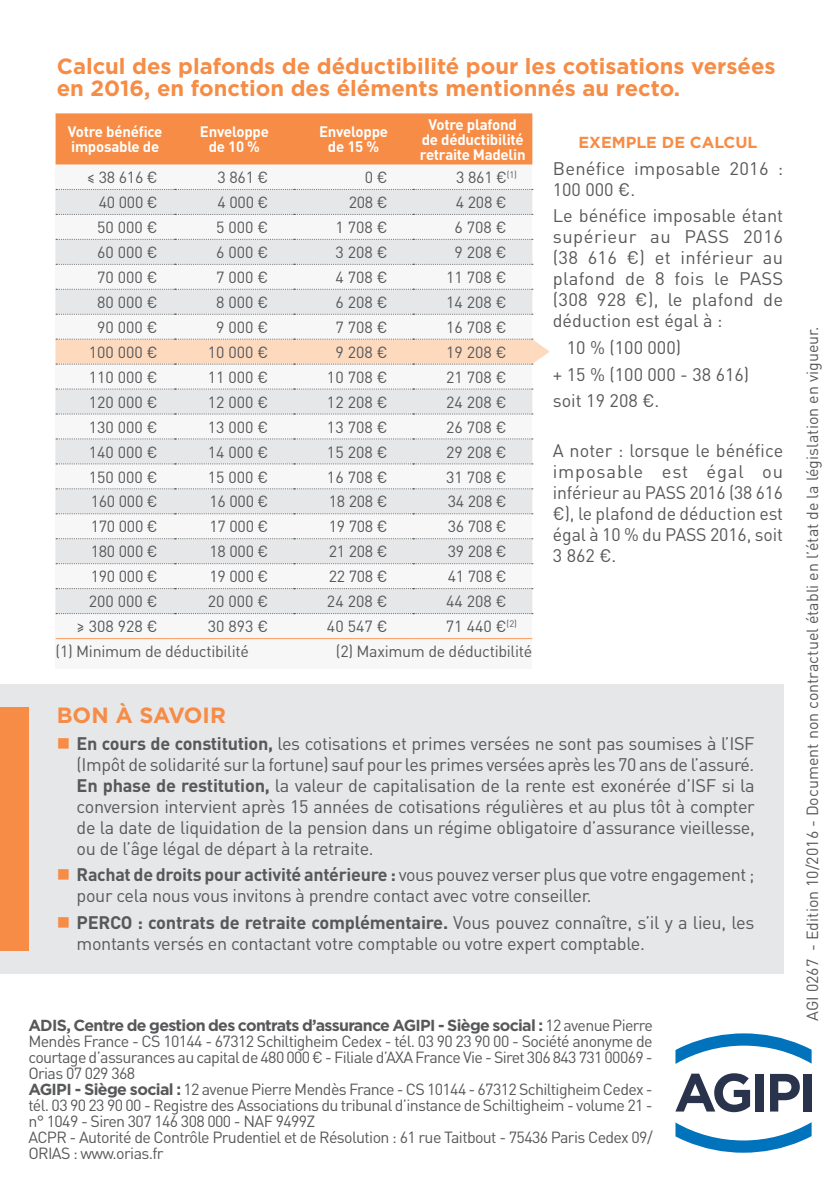
<style>
.page{position:relative;width:840px;height:1191px;background:#fff}
.page>*{position:absolute;margin:0;border:0;box-sizing:border-box;transform-origin:0 0}
.t1{font:700 22px/22px "Gotham";color:#f68c45}
.t2{font:18px/21px "DIN Pro";letter-spacing:-.02em;color:#57585a;text-align:justify}
.t3{font:18px/26.6px "DIN Pro";color:#57585a}
.t4{font:18px/21px "DIN Pro";letter-spacing:.015em;color:#57585a}
.t5{font:16px/16px "DIN Pro";letter-spacing:-.03em;color:#57585a}
.t6{font:16px "DIN Pro";color:#57585a}
.t7{font:700 16px "Gotham";letter-spacing:-.04em;color:#57585a}
.t8{font:700 16px "Gotham";color:#f68c45}
.t9{font:700 15px/15px "DIN Pro";letter-spacing:-.015em;color:#fff;text-align:center}
.s1{font-weight:700}
.s2{font-family:"DIN Pro";font-weight:400}
.s3{font-family:"Gotham";font-weight:700}
</style>
<div class="page">
<svg style="left:675px;top:1033px;width:136px;height:31px"></svg>
<svg style="left:675px;top:1122px;width:136px;height:30px"></svg>
<svg style="left:675px;top:1073px;width:74px;height:39px"></svg>
<svg style="left:770px;top:1074px;width:29px;height:37px"></svg>
<div style="left:755px;top:1073px;width:8px;height:38px;background:#2a334c"></div>
<div style="left:802px;top:1073px;width:9px;height:38px;background:#2a334c"></div>
<div style="left:56px;top:113px;width:476px;height:556px;background:#f7f7f8"></div>
<div style="left:56px;top:113px;width:476px;height:51px;background:#f68c45"></div>
<svg style="left:56px;top:190px;width:476px;height:423px;fill:#e6e7e9"></svg>
<hr style="left:56px;top:638px;width:119px;height:1px;background:#f89b5f">
<hr style="left:175px;top:638px;width:119px;height:1px;background:#f89b5f">
<hr style="left:294px;top:638px;width:119px;height:1px;background:#f89b5f">
<hr style="left:413px;top:638px;width:119px;height:1px;background:#f89b5f">
<svg style="left:56px;top:189px;width:476px;height:1px"></svg>
<svg style="left:56px;top:513px;width:476px;height:1px"></svg>
<svg style="left:56px;top:538px;width:476px;height:1px"></svg>
<svg style="left:56px;top:563px;width:476px;height:1px"></svg>
<svg style="left:56px;top:214px;width:476px;height:1px"></svg>
<svg style="left:56px;top:239px;width:476px;height:1px"></svg>
<svg style="left:56px;top:264px;width:476px;height:1px"></svg>
<svg style="left:56px;top:289px;width:476px;height:1px"></svg>
<svg style="left:56px;top:314px;width:476px;height:1px"></svg>
<svg style="left:56px;top:339px;width:493px;height:26px;background:#f8d7be"></svg>
<svg style="left:56px;top:388px;width:476px;height:1px"></svg>
<svg style="left:56px;top:413px;width:476px;height:1px"></svg>
<svg style="left:56px;top:438px;width:476px;height:1px"></svg>
<svg style="left:56px;top:463px;width:476px;height:1px"></svg>
<svg style="left:56px;top:488px;width:476px;height:1px"></svg>
<svg style="left:56px;top:588px;width:476px;height:1px"></svg>
<svg style="left:56px;top:613px;width:476px;height:1px"></svg>
<div style="left:0;top:684px;width:782px;height:289px;background:#e6e7e9"></div>
<div style="left:0;top:707px;width:28px;height:244px;background:#f68c45"></div>
<h1 class="t1" style="left:57px;top:55px;width:720px">Calcul des plafonds de déductibilité pour les cotisations versées en 2016, en fonction des éléments mentionnés au recto.</h1>
<p class="t8" style="left:578px;top:132px;width:180px">EXEMPLE DE CALCUL</p>
<p class="t4" style="left:552px;top:157px;width:232px">Benéfice imposable 2016 :<br>100 000 €.</p>
<p class="t2" style="left:552px;top:204px;width:232px">Le bénéfice imposable étant supérieur au PASS 2016 (38 616 €) et inférieur au plafond de 8 fois le PASS (308 928 €), le plafond de déduction est égal à :</p>
<p class="t3" style="left:552px;top:333px;width:198px;text-indent:14px">10 % (100 000)<br>+ 15 % (100 000 - 38 616) soit 19 208 €.</p>
<p class="t2" style="left:552px;top:439px;width:232px">A noter : lorsque le bénéfice imposable est égal ou inférieur au PASS 2016 (38 616 €), le plafond de déduction est égal à 10 % du PASS 2016, soit 3 862 €.</p>
<p class="t9" style="left:68px;top:124px;width:96px;text-align:left">Votre bénéfice imposable de</p>
<p class="t9" style="left:200px;top:124px;width:71px">Enveloppe de 10 %</p>
<p class="t9" style="left:319px;top:124px;width:71px">Enveloppe de 15 %</p>
<p class="t9" style="left:420px;top:116px;width:107px">Votre plafond de déductibilité retraite Madelin</p>
<p class="t5" style="left:87px;top:168px;width:72px">≤ 38 616 €</p>
<p class="t5" style="left:217px;top:168px;width:52px">3 861 €</p>
<p class="t5" style="left:365px;top:168px;width:24px">0 €</p>
<p class="t5" style="left:456px;top:168px;width:62px">3 861 €<sup>(1)</sup></p>
<p class="t5" style="left:99px;top:194px;width:60px">40 000 €</p>
<p class="t5" style="left:217px;top:194px;width:52px">4 000 €</p>
<p class="t5" style="left:348px;top:194px;width:40px">208 €</p>
<p class="t5" style="left:455px;top:194px;width:52px">4 208 €</p>
<p class="t5" style="left:97px;top:218px;width:62px">50 000 €</p>
<p class="t5" style="left:216px;top:218px;width:54px">5 000 €</p>
<p class="t5" style="left:335px;top:218px;width:54px">1 708 €</p>
<p class="t5" style="left:454px;top:218px;width:54px">6 708 €</p>
<p class="t5" style="left:97px;top:243px;width:62px">60 000 €</p>
<p class="t5" style="left:216px;top:243px;width:54px">6 000 €</p>
<p class="t5" style="left:335px;top:243px;width:54px">3 208 €</p>
<p class="t5" style="left:454px;top:243px;width:54px">9 208 €</p>
<p class="t5" style="left:97px;top:268px;width:62px">70 000 €</p>
<p class="t5" style="left:216px;top:268px;width:54px">7 000 €</p>
<p class="t5" style="left:335px;top:268px;width:54px">4 708 €</p>
<p class="t5" style="left:446px;top:268px;width:62px">11 708 €</p>
<p class="t5" style="left:97px;top:293px;width:62px">80 000 €</p>
<p class="t5" style="left:216px;top:293px;width:54px">8 000 €</p>
<p class="t5" style="left:335px;top:293px;width:54px">6 208 €</p>
<p class="t5" style="left:446px;top:293px;width:62px">14 208 €</p>
<p class="t5" style="left:97px;top:318px;width:62px">90 000 €</p>
<p class="t5" style="left:216px;top:318px;width:54px">9 000 €</p>
<p class="t5" style="left:335px;top:318px;width:54px">7 708 €</p>
<p class="t5" style="left:446px;top:318px;width:62px">16 708 €</p>
<p class="t5" style="left:89px;top:343px;width:70px">100 000 €</p>
<p class="t5" style="left:208px;top:343px;width:62px">10 000 €</p>
<p class="t5" style="left:335px;top:343px;width:54px">9 208 €</p>
<p class="t5" style="left:446px;top:343px;width:62px">19 208 €</p>
<p class="t5" style="left:89px;top:368px;width:70px">110 000 €</p>
<p class="t5" style="left:208px;top:368px;width:62px">11 000 €</p>
<p class="t5" style="left:327px;top:368px;width:62px">10 708 €</p>
<p class="t5" style="left:446px;top:368px;width:62px">21 708 €</p>
<p class="t5" style="left:89px;top:393px;width:70px">120 000 €</p>
<p class="t5" style="left:208px;top:393px;width:62px">12 000 €</p>
<p class="t5" style="left:327px;top:393px;width:62px">12 208 €</p>
<p class="t5" style="left:446px;top:393px;width:62px">24 208 €</p>
<p class="t5" style="left:89px;top:418px;width:70px">130 000 €</p>
<p class="t5" style="left:208px;top:418px;width:62px">13 000 €</p>
<p class="t5" style="left:327px;top:418px;width:62px">13 708 €</p>
<p class="t5" style="left:446px;top:418px;width:62px">26 708 €</p>
<p class="t5" style="left:89px;top:443px;width:70px">140 000 €</p>
<p class="t5" style="left:208px;top:443px;width:62px">14 000 €</p>
<p class="t5" style="left:327px;top:443px;width:62px">15 208 €</p>
<p class="t5" style="left:446px;top:443px;width:62px">29 208 €</p>
<p class="t5" style="left:89px;top:468px;width:70px">150 000 €</p>
<p class="t5" style="left:208px;top:468px;width:62px">15 000 €</p>
<p class="t5" style="left:327px;top:468px;width:62px">16 708 €</p>
<p class="t5" style="left:446px;top:468px;width:62px">31 708 €</p>
<p class="t5" style="left:91px;top:493px;width:69px">160 000 €</p>
<p class="t5" style="left:209px;top:493px;width:60px">16 000 €</p>
<p class="t5" style="left:328px;top:493px;width:60px">18 208 €</p>
<p class="t5" style="left:447px;top:493px;width:60px">34 208 €</p>
<p class="t5" style="left:91px;top:518px;width:69px">170 000 €</p>
<p class="t5" style="left:209px;top:518px;width:60px">17 000 €</p>
<p class="t5" style="left:328px;top:518px;width:60px">19 708 €</p>
<p class="t5" style="left:447px;top:518px;width:60px">36 708 €</p>
<p class="t5" style="left:91px;top:543px;width:69px">180 000 €</p>
<p class="t5" style="left:209px;top:543px;width:60px">18 000 €</p>
<p class="t5" style="left:328px;top:543px;width:60px">21 208 €</p>
<p class="t5" style="left:447px;top:543px;width:60px">39 208 €</p>
<p class="t5" style="left:91px;top:568px;width:69px">190 000 €</p>
<p class="t5" style="left:209px;top:568px;width:60px">19 000 €</p>
<p class="t5" style="left:328px;top:568px;width:60px">22 708 €</p>
<p class="t5" style="left:447px;top:568px;width:60px">41 708 €</p>
<p class="t5" style="left:89px;top:593px;width:70px">200 000 €</p>
<p class="t5" style="left:208px;top:593px;width:62px">20 000 €</p>
<p class="t5" style="left:327px;top:593px;width:62px">24 208 €</p>
<p class="t5" style="left:446px;top:593px;width:62px">44 208 €</p>
<p class="t5" style="left:76px;top:618px;width:83px">≥ 308 928 €</p>
<p class="t5" style="left:208px;top:618px;width:62px">30 893 €</p>
<p class="t5" style="left:327px;top:618px;width:62px">40 547 €</p>
<p class="t5" style="left:445px;top:618px;width:73px">71 440 €<sup>(2)</sup></p>
<p class="t5" style="left:56px;top:642px;width:195px">(1) Minimum de déductibilité</p>
<p class="t5" style="left:336px;top:642px;width:198px">(2) Maximum de déductibilité</p>
<h1 class="t1" style="left:57px;top:704px;width:170px">BON À SAVOIR</h1>
<p class="t2" style="left:77px;top:732px;width:679px"><span class="s1">En cours de constitution,</span> les cotisations et primes versées ne sont pas soumises à l’ISF (Impôt de solidarité sur la fortune) sauf pour les primes versées après les 70 ans de l’assuré.<br><span class="s1">En phase de restitution,</span> la valeur de capitalisation de la rente est exonérée d’ISF si la conversion intervient après 15 années de cotisations régulières et au plus tôt à compter de la date de liquidation de la pension dans un régime obligatoire d’assurance vieillesse, ou de l’âge légal de départ à la retraite.</p>
<p class="t2" style="left:77px;top:863px;width:679px"><span class="s1">Rachat de droits pour activité antérieure :</span> vous pouvez verser plus que votre engagement ; pour cela nous vous invitons à prendre contact avec votre conseiller.</p>
<p class="t2" style="left:77px;top:911px;width:679px"><span class="s1">PERCO : contrats de retraite complémentaire.</span> Vous pouvez connaître, s’il y a lieu, les montants versés en contactant votre comptable ou votre expert comptable.</p>
<p class="t7" style="left:28px;top:1015px;width:625px">ADIS, Centre de gestion des contrats d’assurance AGIPI - Siège social : <span class="s2">12 avenue Pierre</span></p>
<p class="t5" style="left:28px;top:1032px;width:625px">Mendès France - CS 10144 - 67312 Schiltigheim Cedex - tél. 03 90 23 90 00 - Société anonyme de courtage d’assurances au capital de 480 000 € - Filiale d’AXA France Vie - Siret 306 843 731 00069 - Orias 07 029 368<br><span class="s3">AGIPI - Siège social :</span> 12 avenue Pierre Mendès France - CS 10144 - 67312 Schiltigheim Cedex - tél. 03 90 23 90 00 - Registre des Associations du tribunal d’instance de Schiltigheim - volume 21 - n° 1049 - Siren 307 146 308 000 - NAF 9499Z<br>ACPR - Autorité de Contrôle Prudentiel et de Résolution : 61 rue Taitbout - 75436 Paris Cedex 09/ ORIAS : www.orias.fr</p>
<p class="t6" style="left:801px;top:1020px;width:695px;rotate:-90deg">AGI 0267 - Edition 10/2016 - Document non contractuel établi en l’état de la législation en vigueur.</p>
</div>
